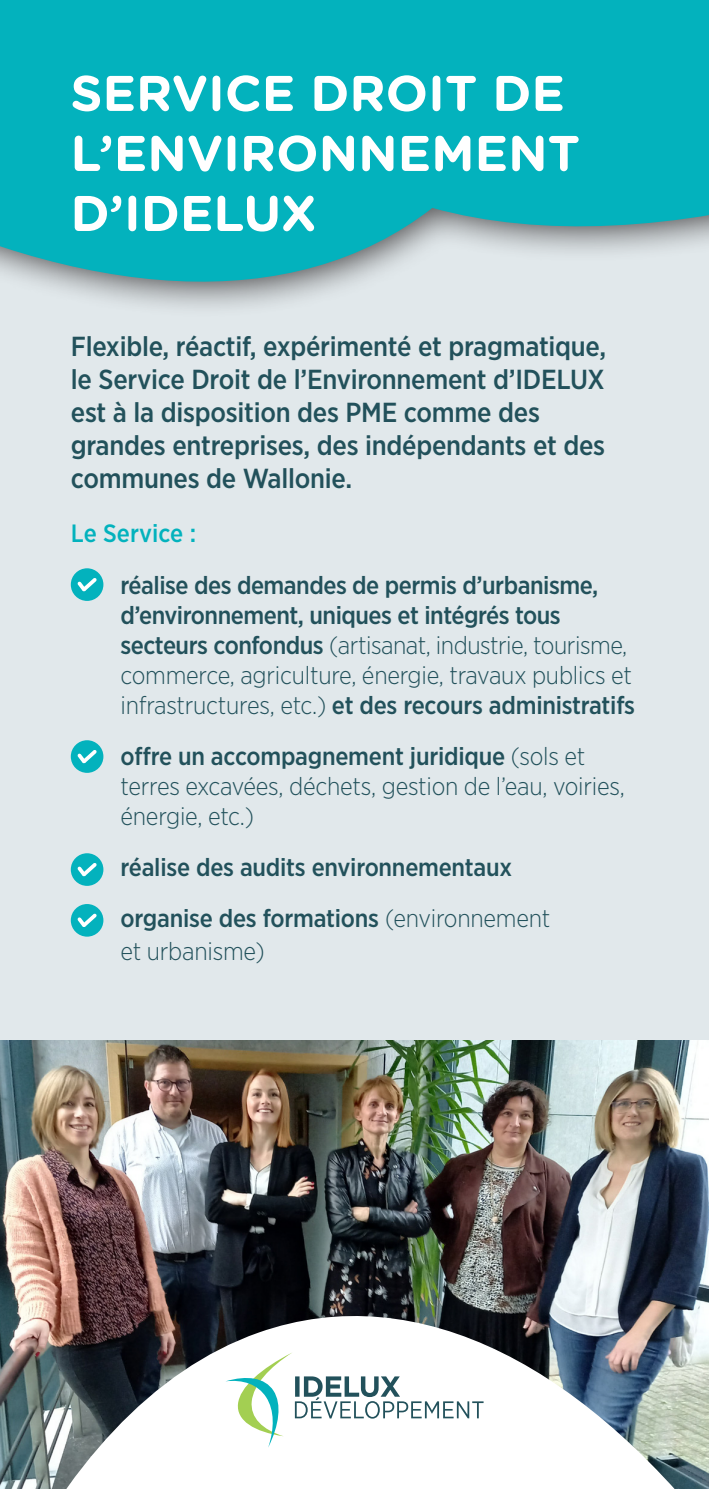
<style>
.page{position:relative;width:709px;height:1489px;background:#fff}
.page>*{position:absolute;margin:0;border:0;box-sizing:border-box;transform-origin:0 0}
.t1{font:700 50px/60px "Gotham Rounded";color:#fff}
.t2{font:500 27.5px/33px "Gotham Narrow";letter-spacing:-.01em;color:#22515b}
.t3{font:500 25px/30px "Gotham Narrow";letter-spacing:-.02em;color:#22515b}
.t4{font:300 25px/30px "Gotham Narrow";letter-spacing:-.01em;color:#22515b}
.t5{font:500 25px "Gotham Narrow";color:#03b2bd}
.s1{font-weight:300}
.s2{font-weight:500}
</style>
<div class="page">
<div style="left:0;top:0;width:709px;height:1488px;background:#e1e8eb"></div>
<img style="left:0;top:1040px;width:709px;height:235px">
<img style="left:0;top:1275px;width:709px;height:213px">
<svg style="left:0;top:0;width:709px;height:308px;background:#2ab8c1"></svg>
<svg style="left:225px;top:1352px;width:258px;height:95px;background:#e5eeec"></svg>
<div style="left:71px;top:568px;width:32px;height:33px;background:#03b2bd;border-radius:50%"></div>
<svg style="left:74px;top:574px;width:26px;height:18px"></svg>
<div style="left:71px;top:740px;width:32px;height:32px;background:#03b2bd;border-radius:50%"></div>
<svg style="left:74px;top:746px;width:26px;height:18px"></svg>
<div style="left:71px;top:853px;width:32px;height:32px;background:#03b2bd;border-radius:50%"></div>
<svg style="left:74px;top:859px;width:26px;height:18px"></svg>
<div style="left:71px;top:904px;width:32px;height:32px;background:#03b2bd;border-radius:50%"></div>
<svg style="left:74px;top:910px;width:23px;height:17px"></svg>
<p class="t1" style="left:70px;top:61px;width:511px">SERVICE DROIT DE<br>L’ENVIRONNEMENT<br>D’IDELUX</p>
<p class="t2" style="left:71px;top:329px;width:537px">Flexible, réactif, expérimenté et pragmatique, le Service Droit de l’Environnement d’IDELUX est à la disposition des PME comme des grandes entreprises, des indépendants et des communes de Wallonie.</p>
<p class="t5" style="left:71px;top:517px;width:127px">Le Service :</p>
<p class="t3" style="left:120px;top:569px;width:516px">réalise des demandes de permis d’urbanisme, d’environnement, uniques et intégrés tous secteurs confondus <span class="s1">(artisanat, industrie, tourisme, commerce, agriculture, énergie, travaux publics et infrastructures, etc.)</span> et des recours administratifs</p>
<p class="t4" style="left:120px;top:740px;width:506px"><span class="s2">offre un accompagnement juridique</span> (sols et terres excavées, déchets, gestion de l’eau, voiries, énergie, etc.)</p>
<p class="t3" style="left:120px;top:852px;width:393px">réalise des audits environnementaux</p>
<p class="t4" style="left:120px;top:901px;width:431px;line-height:33px"><span class="s2">organise des formations</span> (environnement et urbanisme)</p>
</div>
